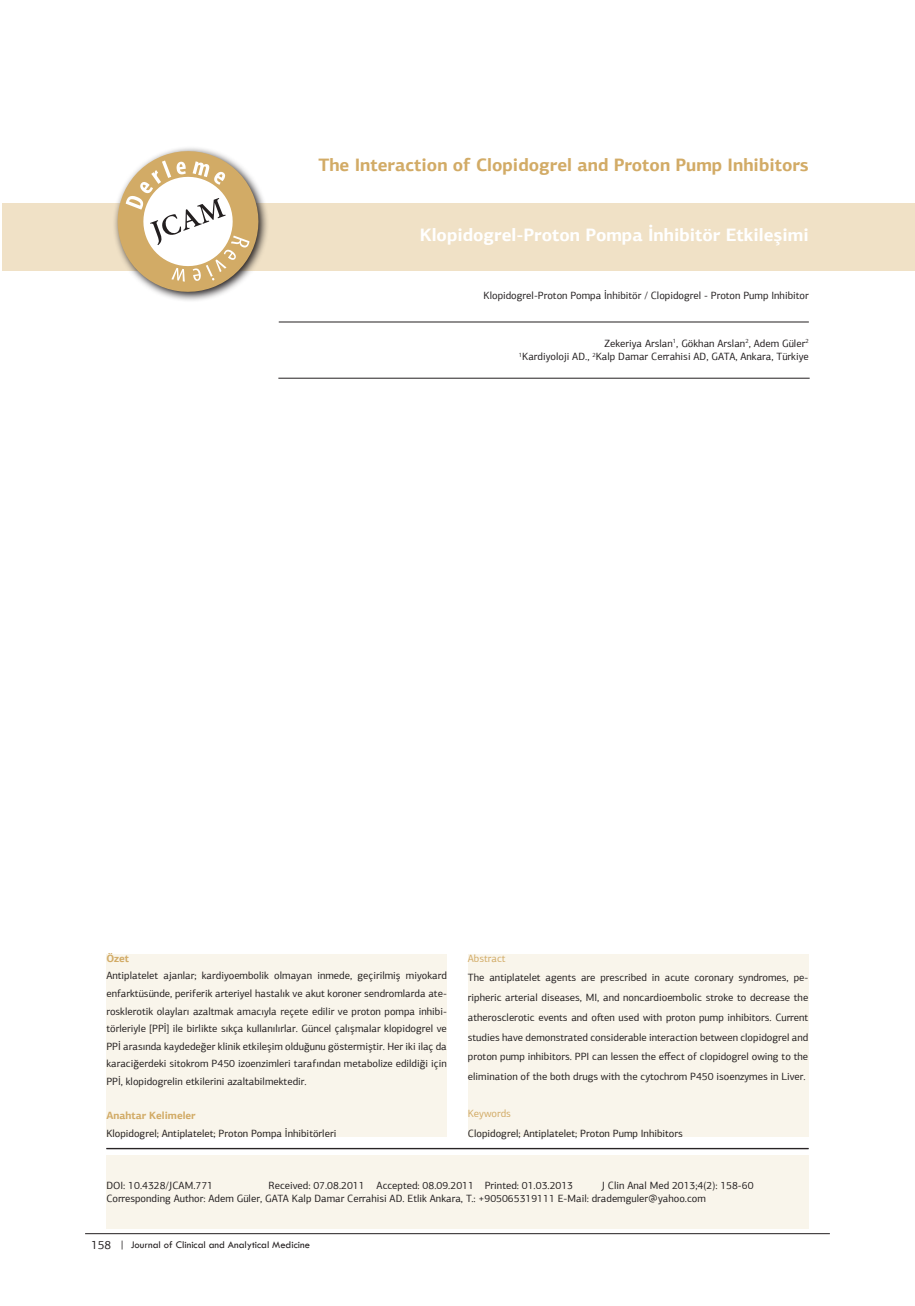
<style>
.page{position:relative;width:915px;height:1306px;background:#fff}
.page>*{position:absolute;margin:0;border:0;box-sizing:border-box;transform-origin:0 0}
.t1{font:700 18px "PF Agora Sans Pro";color:#d2ab66}
.t2{font:700 18px "PF Agora Sans Pro";color:#fff}
.t3{font:10.5px/17.7px "PF Agora Sans Pro";color:#231f20}
.t4{font:10.5px "Tw Cen";color:#231f20}
.s1{font-weight:700;color:#d2ab66}
.s2{color:#d2ab66}
.s3{font-family:"PF Agora Sans Pro";font-size:12px}
</style>
<div class="page">
<hr style="left:279px;top:322px;width:529px;height:1px;background:#231f20">
<div style="left:2px;top:203px;width:912px;height:67px;background:#f0e1c6"></div>
<hr style="left:106px;top:1148px;width:702px;height:1px;background:#231f20">
<hr style="left:278px;top:378px;width:531px;height:1px;background:#231f20">
<svg style="left:109px;top:148px;width:158px;height:153px"></svg>
<div style="left:106px;top:1154px;width:702px;height:74px;background:#f9f5eb"></div>
<div style="left:106px;top:953px;width:340px;height:183px;background:#f9f5eb"></div>
<div style="left:467px;top:953px;width:341px;height:183px;background:#f9f5eb"></div>
<hr style="left:85px;top:1233px;width:744px;height:1px;background:#231f20">
<p class="t1" style="left:318px;top:153px;width:491px">The Interaction of Clopidogrel and Proton Pump Inhibitors</p>
<p class="t2" style="left:419px;top:224px;width:390px">Klopidogrel-Proton Pompa İnhibitör Etkileşimi</p>
<p class="t3" style="left:483px;top:286px;width:326px">Klopidogrel-Proton Pompa İnhibitör / Clopidogrel - Proton Pump Inhibitor</p>
<p class="t3" style="left:518px;top:336px;width:291px;line-height:13.5px;text-align:right">Zekeriya Arslan<sup>1</sup>, Gökhan Arslan<sup>2</sup>, Adem Güler<sup>2<br>1</sup>Kardiyoloji AD., <sup>2</sup>Kalp Damar Cerrahisi AD, GATA, Ankara, Türkiye</p>
<p class="t3" style="left:106px;top:949px;width:342px"><span class="s1">Özet<br></span>Antiplatelet ajanlar; kardiyoembolik olmayan inmede, geçirilmiş miyokard enfarktüsünde, periferik arteriyel hastalık ve akut koroner sendromlarda ate&shy;rosklerotik olayları azaltmak amacıyla reçete edilir ve proton pompa inhibi&shy;törleriyle [PPİ] ile birlikte sıkça kullanılırlar. Güncel çalışmalar klopidogrel ve PPİ arasında kaydedeğer klinik etkileşim olduğunu göstermiştir. Her iki ilaç da karaciğerdeki sitokrom P450 izoenzimleri tarafından metabolize edildiği için PPİ, klopidogrelin etkilerini azaltabilmektedir.</p>
<p class="t3" style="left:106px;top:1106px;width:231px"><span class="s1">Anahtar Kelimeler<br></span>Klopidogrel; Antiplatelet; Proton Pompa İnhibitörleri</p>
<p class="t3" style="left:467px;top:948px;width:342px;line-height:19.8px"><span class="s2">Abstract<br></span>The antiplatelet agents are prescribed in acute coronary syndromes, pe&shy;ripheric arterial diseases, MI, and noncardioembolic stroke to decrease the atherosclerotic events and often used with proton pump inhibitors. Current studies have demonstrated considerable interaction between clopidogrel and proton pump inhibitors. PPI can lessen the effect of clopidogrel owing to the elimination of the both drugs with the cytochrom P450 isoenzymes in Liver.</p>
<p class="t3" style="left:467px;top:1103px;width:216px;line-height:19.8px"><span class="s2">Keywords<br></span>Clopidogrel; Antiplatelet; Proton Pump Inhibitors</p>
<p class="t3" style="left:106px;top:1178px;width:648px;line-height:13.5px;text-indent:495px">J Clin Anal Med 2013;4(2): 158-60<br>Corresponding Author: Adem Güler, GATA Kalp Damar Cerrahisi AD. Etlik Ankara, T.: +905065319111 E-Mail: drademguler@yahoo.com</p>
<p class="t3" style="left:106px;top:1176px;width:108px">DOI: 10.4328/JCAM.771</p>
<p class="t3" style="left:268px;top:1176px;width:306px">Received: 07.08.2011 Accepted: 08.09.2011 Printed: 01.03.2013</p>
<p class="t4" style="left:91px;top:1237px;width:220px"><span class="s3">158</span> | Journal of Clinical and Analytical Medicine</p>
</div>
